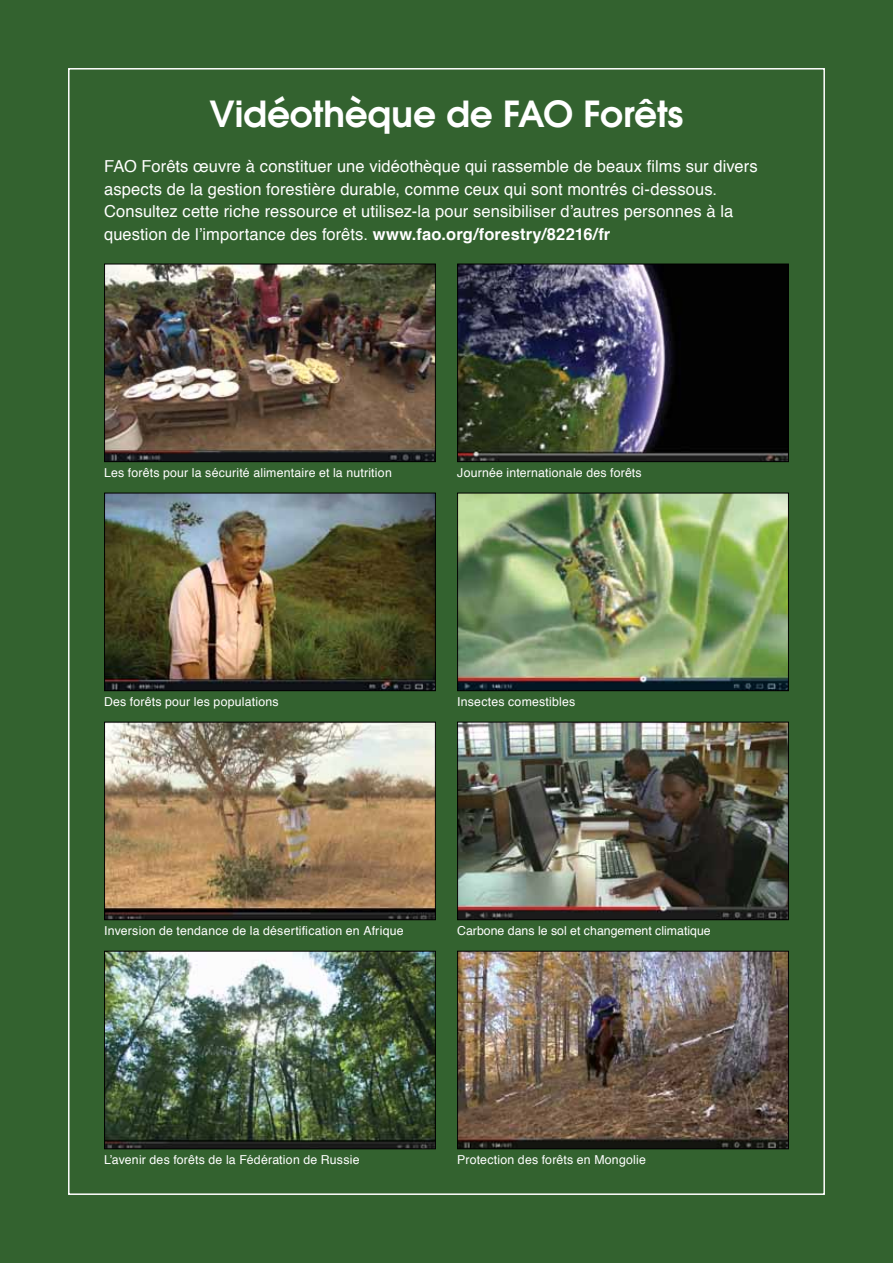
<style>
.page{position:relative;width:893px;height:1263px;background:#33622f}
.page>*{position:absolute;margin:0;border:0;box-sizing:border-box;transform-origin:0 0}
.t1{font:600 36px "Avant Garde";letter-spacing:-.005em;color:#fff}
.t2{font:16.5px/22.5px "Helvetica";letter-spacing:.005em;color:#fff}
.t3{font:12.3px "Helvetica";letter-spacing:.015em;color:#fff}
.s1{font-weight:700}
</style>
<div class="page">
<img style="left:106px;top:266px;width:328px;height:194px">
<div style="left:104px;top:264px;width:332px;height:198px;border:1px solid #000"></div>
<img style="left:106px;top:495px;width:328px;height:194px">
<div style="left:104px;top:493px;width:332px;height:198px;border:1px solid #000"></div>
<img style="left:459px;top:266px;width:328px;height:194px">
<div style="left:457px;top:264px;width:332px;height:198px;border:1px solid #000"></div>
<img style="left:459px;top:495px;width:328px;height:194px">
<div style="left:457px;top:493px;width:332px;height:198px;border:1px solid #000"></div>
<img style="left:459px;top:724px;width:328px;height:194px">
<div style="left:457px;top:722px;width:332px;height:198px;border:1px solid #000"></div>
<img style="left:459px;top:953px;width:328px;height:194px">
<div style="left:457px;top:951px;width:332px;height:198px;border:1px solid #000"></div>
<img style="left:106px;top:724px;width:328px;height:194px">
<div style="left:104px;top:722px;width:332px;height:198px;border:1px solid #000"></div>
<img style="left:106px;top:953px;width:328px;height:194px">
<div style="left:104px;top:951px;width:332px;height:198px;border:1px solid #000"></div>
<h1 class="t1" style="left:210px;top:90px;width:317px">Vidéothèque de FAO</h1>
<h1 class="t1" style="left:583px;top:90px;width:101px">Forêts</h1>
<p class="t2" style="left:104px;top:156px;width:655px">FAO Forêts œuvre à constituer une vidéothèque qui rassemble de beaux films sur divers aspects de la gestion forestière durable, comme ceux qui sont montrés ci-dessous.<br>Consultez cette riche ressource et utilisez-la pour sensibiliser d’autres personnes à la question de l’importance des forêts. <span class="s1">www.fao.org/forestry/82216/fr</span></p>
<p class="t3" style="left:104px;top:463px;width:289px">Les forêts pour la sécurité alimentaire et la nutrition</p>
<p class="t3" style="left:457px;top:463px;width:186px">Journée internationale des forêts</p>
<p class="t3" style="left:104px;top:692px;width:176px">Des forêts pour les populations</p>
<p class="t3" style="left:457px;top:692px;width:120px">Insectes comestibles</p>
<p class="t3" style="left:104px;top:921px;width:301px">Inversion de tendance de la désertification en Afrique</p>
<p class="t3" style="left:457px;top:921px;width:255px">Carbone dans le sol et changement climatique</p>
<p class="t3" style="left:104px;top:1150px;width:257px">L’avenir des forêts de la Fédération de Russie</p>
<p class="t3" style="left:457px;top:1150px;width:190px">Protection des forêts en Mongolie</p>
</div>
